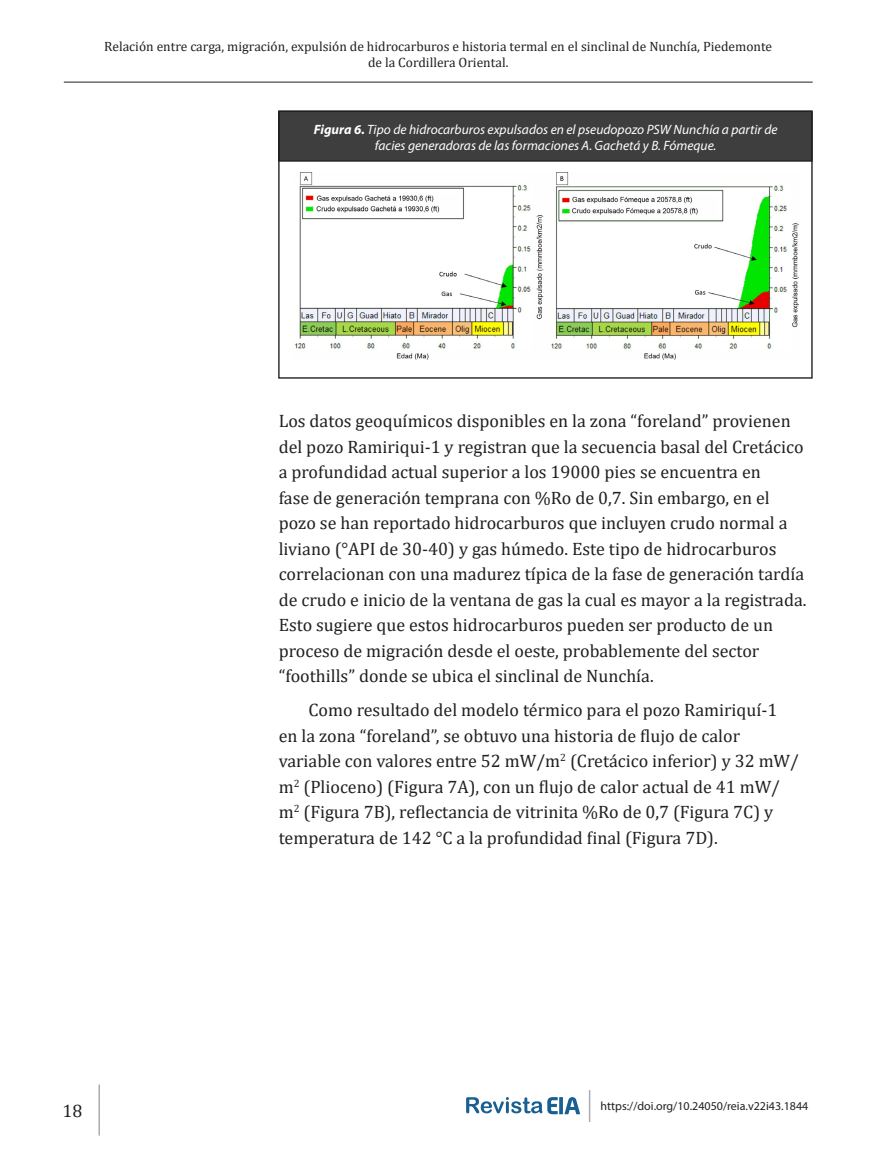
<style>
.page{position:relative;width:885px;height:1170px;background:#fff}
.page>*{position:absolute;margin:0;border:0;box-sizing:border-box;transform-origin:0 0}
.t1{font:18px/25.5px "Cambria";color:#231f20}
.t2{font:13.5px/16.2px "Cambria";color:#231f20;text-align:center}
.t3{font:italic 13.5px/16.5px "Myriad Pro";color:#fff;text-align:center}
.t4{font:12px "Myriad Pro";color:#231f20}
.s1{font-weight:700}
</style>
<div class="page">
<hr style="left:64px;top:82px;width:748px;height:1px;background:#231f20">
<hr style="left:98px;top:1084px;width:2px;height:51px;background:#a9acb0">
<hr style="left:588px;top:1089px;width:2px;height:32px;background:#a9acb0">
<svg style="left:466px;top:1097px;width:114px;height:17px"></svg>
<div style="left:279px;top:111px;width:532px;height:50px;background:#3e3e3f"></div>
<div style="left:278px;top:111px;width:534px;height:51px;border:1px solid #231f20"></div>
<div style="left:278px;top:111px;width:534px;height:267px;border:1px solid #231f20"></div>
<img style="left:294px;top:172px;width:504px;height:187px">
<p class="t2" style="left:104px;top:38px;width:669px">Relación entre carga, migración, expulsión de hidrocarburos e historia termal en el sinclinal de Nunchía, Piedemonte de la Cordillera Oriental.</p>
<p class="t3" style="left:314px;top:121px;width:465px"><span class="s1">Figura 6.</span> Tipo de hidrocarburos expulsados en el pseudopozo PSW Nunchía a partir de facies generadoras de las formaciones A. Gachetá y B. Fómeque.</p>
<p class="t1" style="left:279px;top:408px;width:529px">Los datos geoquímicos disponibles en la zona “foreland” provienen del pozo Ramiriqui-1 y registran que la secuencia basal del Cretácico a profundidad actual superior a los 19000 pies se encuentra en<br>fase de generación temprana con %Ro de 0,7. Sin embargo, en el pozo se han reportado hidrocarburos que incluyen crudo normal a liviano (°API de 30-40) y gas húmedo. Este tipo de hidrocarburos correlacionan con una madurez típica de la fase de generación tardía de crudo e inicio de la ventana de gas la cual es mayor a la registrada.<br>Esto sugiere que estos hidrocarburos pueden ser producto de un proceso de migración desde el oeste, probablemente del sector “foothills” donde se ubica el sinclinal de Nunchía.</p>
<p class="t1" style="left:279px;top:697px;width:522px;text-indent:30px">Como resultado del modelo térmico para el pozo Ramiriquí-1 en la zona “foreland”, se obtuvo una historia de flujo de calor variable con valores entre 52 mW/m<sup>2</sup> (Cretácico inferior) y 32 mW/ m<sup>2</sup> (Plioceno) (Figura 7A), con un flujo de calor actual de 41 mW/ m<sup>2</sup> (Figura 7B), reflectancia de vitrinita %Ro de 0,7 (Figura 7C) y temperatura de 142 °C a la profundidad final (Figura 7D).</p>
<p class="t1" style="left:62px;top:1097px;width:21px">18</p>
<p class="t4" style="left:600px;top:1098px;width:209px">https://doi.org/10.24050/reia.v22i43.1844</p>
</div>
